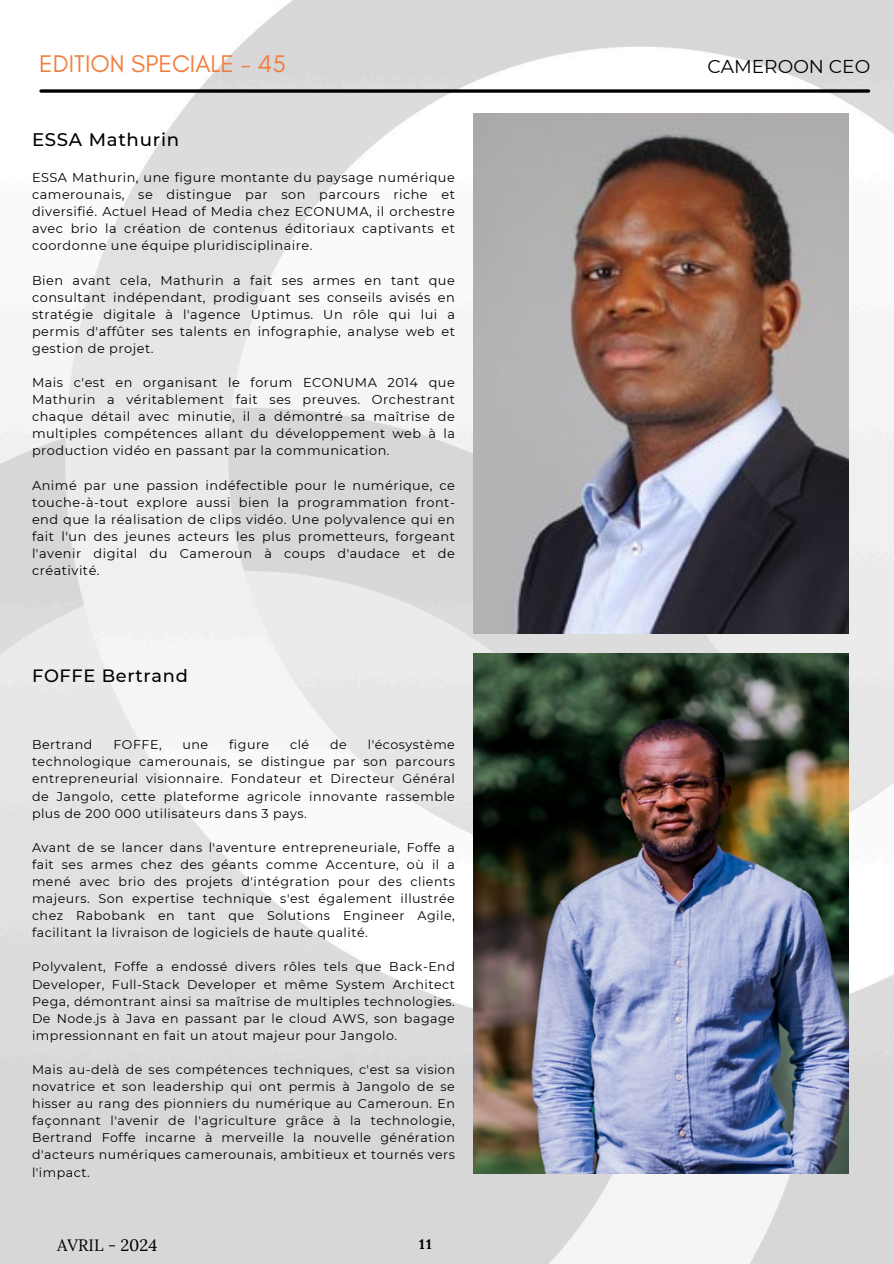
<style>
.page{position:relative;width:894px;height:1264px;background:#fff}
.page>*{position:absolute;margin:0;border:0;box-sizing:border-box;transform-origin:0 0}
.t1{font:24.6px "Glacial Indifference";color:#f17e3d}
.t2{font:18.6px "Montserrat";color:#000}
.t3{font:500 18.15px "Montserrat";letter-spacing:.04em;color:#000}
.t4{font:500 17.7px "Montserrat";letter-spacing:.04em;color:#000}
.t5{font:16.5px "Lora";color:#000}
.t6{font:700 13.65px "Lora";color:#000}
.t7{font:12.9px/17.1px "Montserrat";letter-spacing:.04em;color:#000;text-align:justify}
.t8{font:12.6px/17.1px "Montserrat";letter-spacing:.04em;color:#000;text-align:justify}
</style>
<div class="page">
<img style="left:0;top:0;width:893px;height:1263px">
<svg style="left:41px;top:89px;width:827px;height:4px;background:#252525"></svg>
<img style="left:473px;top:654px;width:375px;height:519px">
<img style="left:473px;top:113px;width:375px;height:520px">
<p class="t1" style="left:39px;top:48px;width:248px">EDITION SPECIALE - 45</p>
<h3 class="t3" style="left:32px;top:128px;width:149px">ESSA Mathurin</h3>
<p class="t7" style="left:32px;top:169px;width:424px">ESSA Mathurin, une figure montante du paysage numérique camerounais, se distingue par son parcours riche et diversifié. Actuel Head of Media chez ECONUMA, il orchestre avec brio la création de contenus éditoriaux captivants et coordonne une équipe pluridisciplinaire.</p>
<p class="t7" style="left:32px;top:271px;width:424px">Bien avant cela, Mathurin a fait ses armes en tant que consultant indépendant, prodiguant ses conseils avisés en stratégie digitale à l'agence Uptimus. Un rôle qui lui a permis d'affûter ses talents en infographie, analyse web et gestion de projet.</p>
<p class="t7" style="left:32px;top:374px;width:424px">Mais c'est en organisant le forum ECONUMA 2014 que Mathurin a véritablement fait ses preuves. Orchestrant chaque détail avec minutie, il a démontré sa maîtrise de multiples compétences allant du développement web à la production vidéo en passant par la communication.</p>
<p class="t7" style="left:32px;top:476px;width:424px">Animé par une passion indéfectible pour le numérique, ce touche-à-tout explore aussi bien la programmation front&shy;end que la réalisation de clips vidéo. Une polyvalence qui en fait l'un des jeunes acteurs les plus prometteurs, forgeant l'avenir digital du Cameroun à coups d'audace et de créativité.</p>
<h3 class="t4" style="left:32px;top:664px;width:157px">FOFFE Bertrand</h3>
<p class="t8" style="left:32px;top:736px;width:62px">Bertrand</p>
<p class="t8" style="left:113px;top:736px;width:50px">FOFFE,</p>
<p class="t8" style="left:182px;top:736px;width:27px">une</p>
<p class="t8" style="left:229px;top:736px;width:42px">figure</p>
<p class="t8" style="left:290px;top:736px;width:21px">clé</p>
<p class="t8" style="left:330px;top:736px;width:18px">de</p>
<p class="t8" style="left:32px;top:736px;width:424px;text-indent:335px">l'écosystème technologique camerounais, se distingue par son parcours entrepreneurial visionnaire. Fondateur et Directeur Général de Jangolo, cette plateforme agricole innovante rassemble plus de 200 000 utilisateurs dans 3 pays.</p>
<p class="t8" style="left:32px;top:838px;width:424px">Avant de se lancer dans l'aventure entrepreneuriale, Foffe a fait ses armes chez des géants comme Accenture, où il a mené avec brio des projets d'intégration pour des clients majeurs. Son expertise technique s'est également illustrée chez Rabobank en tant que Solutions Engineer Agile, facilitant la livraison de logiciels de haute qualité.</p>
<p class="t8" style="left:32px;top:958px;width:424px">Polyvalent, Foffe a endossé divers rôles tels que Back-End Developer, Full-Stack Developer et même System Architect Pega, démontrant ainsi sa maîtrise de multiples technologies.<br>De Node.js à Java en passant par le cloud AWS, son bagage impressionnant en fait un atout majeur pour Jangolo.</p>
<p class="t8" style="left:32px;top:1060px;width:424px">Mais au-delà de ses compétences techniques, c'est sa vision novatrice et son leadership qui ont permis à Jangolo de se hisser au rang des pionniers du numérique au Cameroun. En façonnant l'avenir de l'agriculture grâce à la technologie, Bertrand Foffe incarne à merveille la nouvelle génération d'acteurs numériques camerounais, ambitieux et tournés vers l'impact.</p>
<p class="t5" style="left:57px;top:1233px;width:102px">AVRIL - 2024</p>
<h4 class="t6" style="left:419px;top:1234px;width:14px">11</h4>
<p class="t2" style="left:707px;top:55px;width:164px">CAMEROON CEO</p>
</div>
